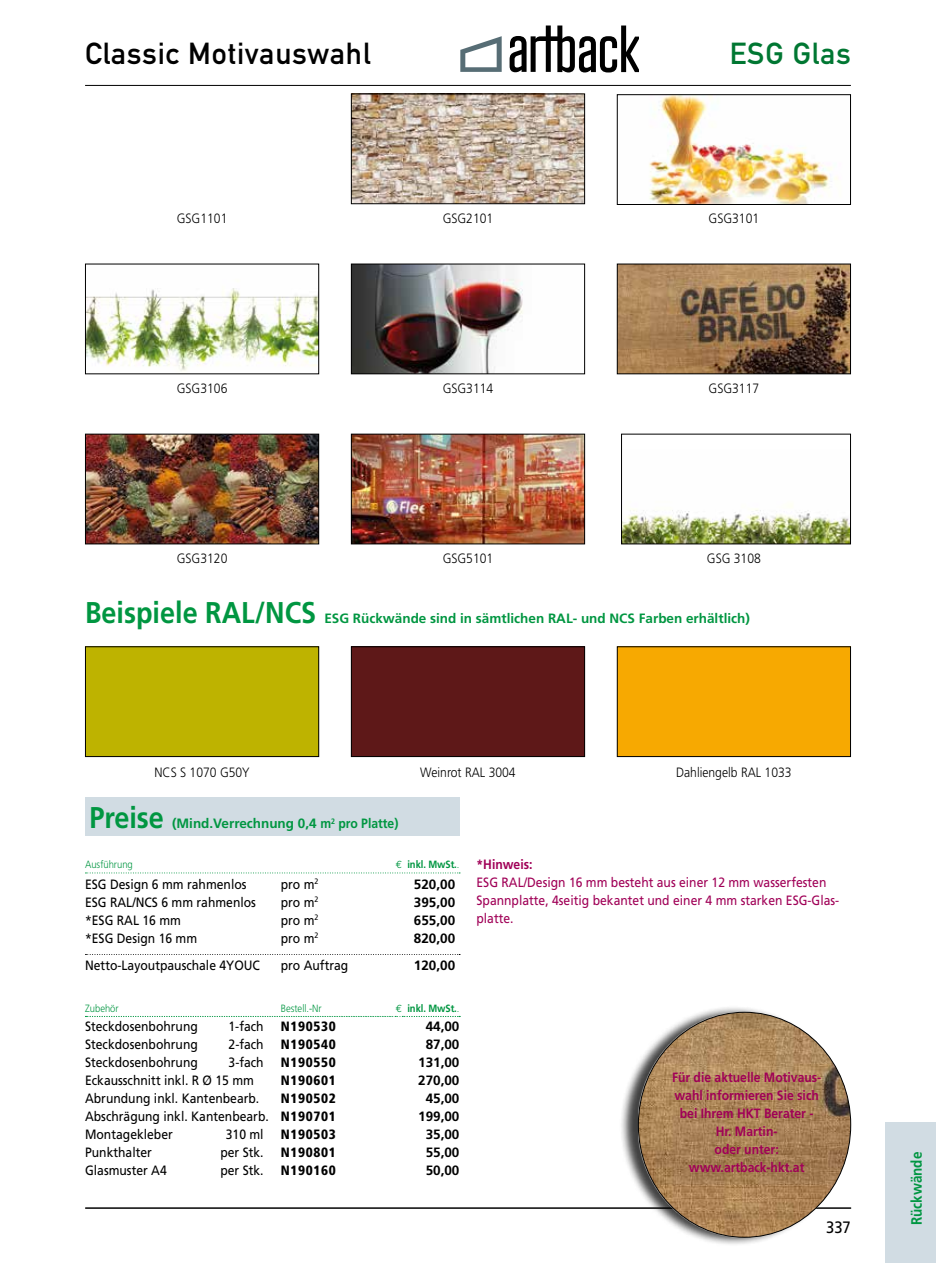
<style>
.page{position:relative;width:936px;height:1263px;background:#fff}
.page>*{position:absolute;margin:0;border:0;box-sizing:border-box;transform-origin:0 0}
.t1{font:700 30px "Frutiger";color:#009641;scale:.9 1}
.t2{font:30px "DIN Mittelschrift Alternate";letter-spacing:.03em;color:#000}
.t3{font:30px "DIN Mittelschrift Alternate";letter-spacing:.03em;color:#007732}
.t4{font:16.5px "Frutiger";color:#000;scale:.9 1}
.t5{font:700 15px "Frutiger";color:#009641;scale:.9 1}
.t6{font:13.5px "Frutiger";color:#000;scale:.9 1}
.t7{font:700 13.5px/18px "Frutiger";color:#a00057;text-align:center;scale:.9 1}
.t8{font:13.5px/18px "Frutiger";color:#a00057;scale:.9 1}
.t9{font:300 13.5px "Frutiger";color:#000;scale:.9 1}
.t10{font:700 13.5px "Frutiger";color:#009641}
.t11{font:700 13.5px "Frutiger";color:#000}
.t12{font:900 condensed 13.5px "Frutiger";letter-spacing:.05em;color:#000}
.t13{font:300 10.5px "Frutiger";color:#009641;scale:.9 1}
.t14{font:700 10.5px "Frutiger";letter-spacing:-.01em;color:#009641;scale:.9 1}
.s1{font-family:"Euro Mono";font-weight:400}
.s2{font-weight:300}
.s3{font-weight:900;font-stretch:condensed}
</style>
<div class="page">
<div style="left:884px;top:1123px;width:51px;height:140px;background:#d1dce3"></div>
<hr style="left:85px;top:1208px;width:766px;height:1px;background:#000">
<svg style="left:460px;top:36px;width:41px;height:36px"></svg>
<svg style="left:509px;top:26px;width:129px;height:46px"></svg>
<img style="left:649px;top:96px;width:189px;height:107px">
<div style="left:617px;top:94px;width:233px;height:111px;border:1px solid #000"></div>
<img style="left:353px;top:96px;width:230px;height:106px">
<div style="left:351px;top:94px;width:234px;height:110px;border:1px solid #000"></div>
<img style="left:87px;top:288px;width:230px;height:83px">
<div style="left:85px;top:264px;width:234px;height:110px;border:1px solid #000"></div>
<img style="left:353px;top:266px;width:170px;height:106px">
<div style="left:351px;top:264px;width:234px;height:110px;border:1px solid #000"></div>
<img style="left:619px;top:266px;width:229px;height:106px">
<div style="left:617px;top:264px;width:233px;height:110px;border:1px solid #000"></div>
<img style="left:87px;top:436px;width:230px;height:106px">
<div style="left:85px;top:434px;width:234px;height:110px;border:1px solid #000"></div>
<img style="left:353px;top:436px;width:230px;height:106px">
<div style="left:351px;top:434px;width:234px;height:110px;border:1px solid #000"></div>
<img style="left:623px;top:504px;width:225px;height:38px">
<div style="left:621px;top:434px;width:229px;height:110px;border:1px solid #000"></div>
<svg style="left:85px;top:954px;width:375px;height:1px"></svg>
<div style="left:87px;top:648px;width:230px;height:107px;background:#beb300"></div>
<div style="left:85px;top:646px;width:234px;height:111px;border:1px solid #000"></div>
<div style="left:353px;top:648px;width:230px;height:107px;background:#5e1818"></div>
<div style="left:351px;top:646px;width:234px;height:111px;border:1px solid #000"></div>
<div style="left:619px;top:648px;width:229px;height:107px;background:#f7a901"></div>
<div style="left:617px;top:646px;width:233px;height:111px;border:1px solid #000"></div>
<hr style="left:85px;top:85px;width:765px;height:1px;background:#000">
<div style="left:85px;top:797px;width:374px;height:39px;background:#d1dce3"></div>
<svg style="left:85px;top:872px;width:375px;height:1px"></svg>
<div style="left:619px;top:1005px;width:229px;height:242px;background:#000;opacity:.75"></div>
<img style="left:638px;top:1012px;width:212px;height:225px">
<svg style="left:85px;top:1016px;width:375px;height:1px"></svg>
<h1 class="t2" style="left:85px;top:36px;width:287px">Classic Motivauswahl</h1>
<h1 class="t3" style="left:729px;top:36px;width:123px">ESG Glas</h1>
<p class="t9" style="left:177px;top:210px;width:58px">GSG1101</p>
<p class="t9" style="left:442px;top:210px;width:58px">GSG2101</p>
<p class="t9" style="left:708px;top:210px;width:58px">GSG3101</p>
<p class="t9" style="left:177px;top:380px;width:58px">GSG3106</p>
<p class="t9" style="left:442px;top:380px;width:58px">GSG3114</p>
<p class="t9" style="left:708px;top:380px;width:58px">GSG3117</p>
<p class="t9" style="left:177px;top:551px;width:58px">GSG3120</p>
<p class="t9" style="left:442px;top:551px;width:58px">GSG5101</p>
<p class="t9" style="left:706px;top:551px;width:62px">GSG 3108</p>
<h1 class="t1" style="left:85px;top:595px;width:258px">Beispiele RAL/NCS</h1>
<p class="t10" style="left:324px;top:610px;width:427px">ESG Rückwände sind in sämtlichen RAL- und NCS Farben erhältlich)</p>
<p class="t9" style="left:154px;top:764px;width:107px">NCS S 1070 G50Y</p>
<p class="t9" style="left:420px;top:764px;width:108px">Weinrot RAL 3004</p>
<p class="t9" style="left:676px;top:764px;width:130px">Dahliengelb RAL 1033</p>
<h1 class="t1" style="left:89px;top:800px;width:84px">Preise</h1>
<p class="t10" style="left:172px;top:815px;width:228px">(Mind.Verrechnung 0,4 m<sup>2</sup> pro Platte)</p>
<p class="t13" style="left:85px;top:859px;width:55px">Ausführung</p>
<p class="t14" style="left:395px;top:858px;width:72px"><span class="s1">€</span> inkl. MwSt.<span class="s2">.</span></p>
<p class="t6" style="left:85px;top:876px;width:181px">ESG Design 6 mm rahmenlos</p>
<p class="t6" style="left:281px;top:876px;width:43px">pro m<sup>2</sup></p>
<p class="t11" style="left:414px;top:876px;width:43px">520,00</p>
<p class="t6" style="left:85px;top:894px;width:191px">ESG RAL/NCS 6 mm rahmenlos</p>
<p class="t6" style="left:281px;top:894px;width:43px">pro m<sup>2</sup></p>
<p class="t11" style="left:414px;top:894px;width:43px">395,00</p>
<p class="t6" style="left:85px;top:912px;width:108px">*ESG RAL 16 mm</p>
<p class="t6" style="left:281px;top:912px;width:43px">pro m<sup>2</sup></p>
<p class="t11" style="left:414px;top:912px;width:43px">655,00</p>
<p class="t6" style="left:85px;top:930px;width:126px">*ESG Design 16 mm</p>
<p class="t6" style="left:281px;top:930px;width:43px">pro m<sup>2</sup></p>
<p class="t11" style="left:414px;top:930px;width:43px">820,00</p>
<p class="t6" style="left:85px;top:957px;width:196px">Netto-Layoutpauschale 4YOUC</p>
<p class="t6" style="left:281px;top:957px;width:77px">pro Auftrag</p>
<p class="t11" style="left:414px;top:957px;width:43px">120,00</p>
<p class="t13" style="left:85px;top:1002px;width:39px">Zubehör</p>
<p class="t13" style="left:281px;top:1002px;width:47px">Bestell.-Nr</p>
<p class="t14" style="left:395px;top:1002px;width:72px"><span class="s1">€</span> inkl. MwSt.<span class="s2">.</span></p>
<p class="t6" style="left:85px;top:1018px;width:127px">Steckdosenbohrung</p>
<p class="t6" style="left:228px;top:1018px;width:41px">1-fach</p>
<p class="t12" style="left:281px;top:1018px;width:57px">N190530</p>
<p class="t11" style="left:425px;top:1018px;width:35px">44,00</p>
<p class="t6" style="left:85px;top:1036px;width:127px">Steckdosenbohrung</p>
<p class="t6" style="left:228px;top:1036px;width:41px">2-fach</p>
<p class="t12" style="left:281px;top:1036px;width:57px">N190540</p>
<p class="t11" style="left:425px;top:1036px;width:35px">87,00</p>
<p class="t6" style="left:85px;top:1054px;width:127px">Steckdosenbohrung</p>
<p class="t6" style="left:228px;top:1054px;width:41px">3-fach</p>
<p class="t12" style="left:281px;top:1054px;width:57px">N190550</p>
<p class="t11" style="left:418px;top:1054px;width:43px">131,00</p>
<p class="t6" style="left:85px;top:1072px;width:189px">Eckausschnitt inkl. R Ø 15 mm</p>
<p class="t12" style="left:281px;top:1072px;width:57px">N190601</p>
<p class="t11" style="left:418px;top:1072px;width:43px">270,00</p>
<p class="t6" style="left:85px;top:1090px;width:195px">Abrundung inkl. Kantenbearb.</p>
<p class="t12" style="left:281px;top:1090px;width:57px">N190502</p>
<p class="t11" style="left:425px;top:1090px;width:35px">45,00</p>
<p class="t6" style="left:85px;top:1108px;width:280px">Abschrägung inkl. Kantenbearb. <span class="s3">N190701</span></p>
<p class="t11" style="left:418px;top:1108px;width:43px">199,00</p>
<p class="t6" style="left:85px;top:1126px;width:99px">Montagekleber</p>
<p class="t6" style="left:226px;top:1126px;width:44px">310 ml</p>
<p class="t12" style="left:281px;top:1126px;width:57px">N190503</p>
<p class="t11" style="left:425px;top:1126px;width:35px">35,00</p>
<p class="t6" style="left:85px;top:1144px;width:76px">Punkthalter</p>
<p class="t6" style="left:220px;top:1144px;width:50px">per Stk.</p>
<p class="t12" style="left:281px;top:1144px;width:57px">N190801</p>
<p class="t11" style="left:425px;top:1144px;width:35px">55,00</p>
<p class="t6" style="left:85px;top:1162px;width:92px">Glasmuster A4</p>
<p class="t6" style="left:220px;top:1162px;width:50px">per Stk.</p>
<p class="t12" style="left:281px;top:1162px;width:57px">N190160</p>
<p class="t11" style="left:425px;top:1162px;width:35px">50,00</p>
<p class="t7" style="left:476px;top:855px;width:64px">*Hinweis:</p>
<p class="t8" style="left:476px;top:873px;width:404px">ESG RAL/Design 16 mm besteht aus einer 12 mm wasserfesten<br>Spannplatte, 4seitig bekantet und einer 4 mm starken ESG-Glas&shy;platte.</p>
<p class="t7" style="left:672px;top:1068px;width:167px">Für die aktuelle Motivaus&shy;wahl informieren Sie sich bei Ihrem HKT Berater -<br>Hr. Martin-<br>oder unter: www.artback-hkt.at</p>
<p class="t4" style="left:826px;top:1218px;width:29px">337</p>
<p class="t5" style="left:907px;top:1225px;width:83px;rotate:-90deg">Rückwände</p>
</div>
